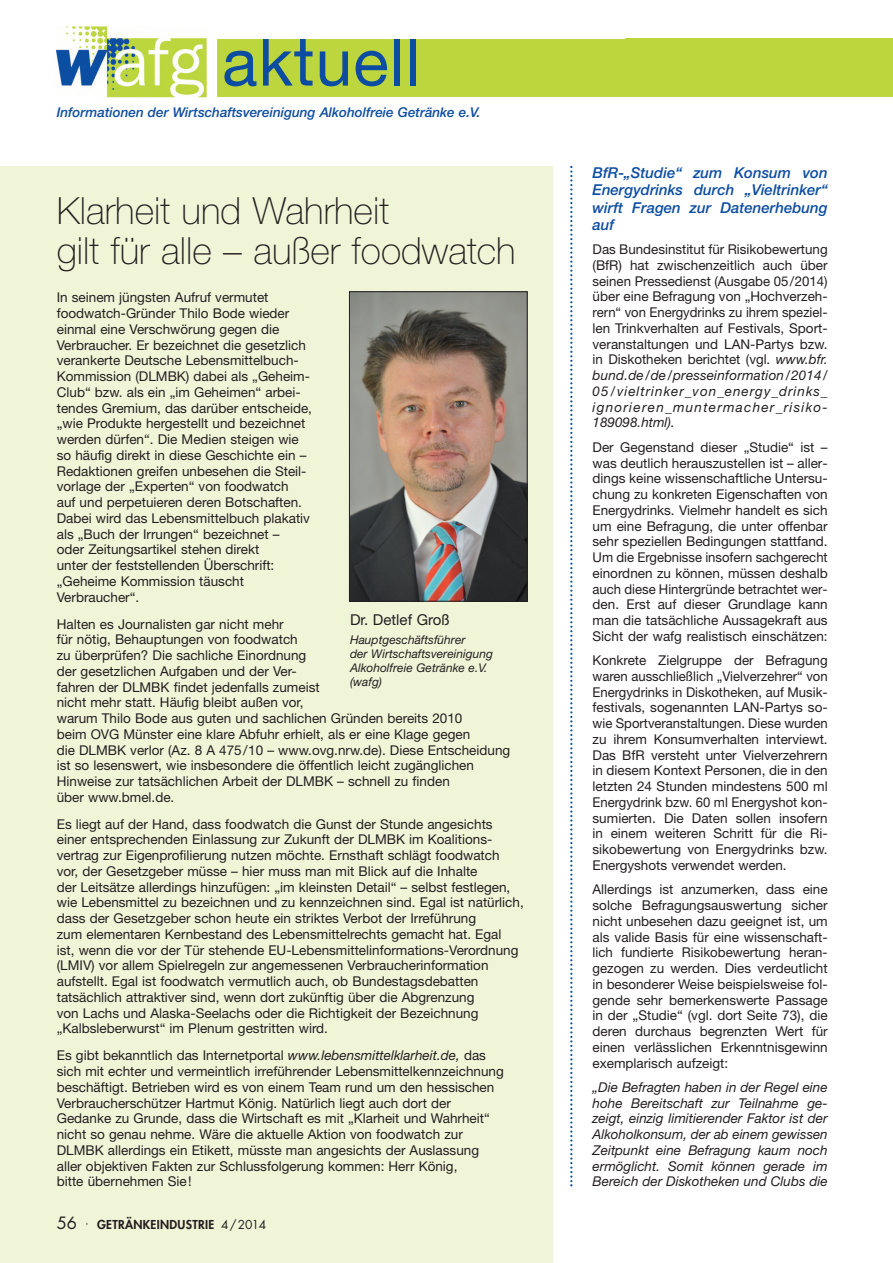
<style>
.page{position:relative;width:893px;height:1263px;background:#fff}
.page>*{position:absolute;margin:0;border:0;box-sizing:border-box;transform-origin:0 0}
.t1{font:100 37.5px/40.5px "Helvetica Neue";color:#231f20}
.t2{font:italic 500 15px/17.2px "Helvetica Neue";color:#0d4da1;text-align:justify}
.t3{font:15px "Helvetica Neue";color:#231f20}
.t4{font:13.5px/15.8px "Helvetica Neue";color:#231f20;text-align:justify}
.t5{font:italic 13.5px/15.8px "Helvetica Neue";color:#231f20;text-align:justify}
.t6{font:italic 500 13.5px "Helvetica Neue";color:#0d4da1}
.t7{font:italic 12px/14.2px "Helvetica Neue";color:#231f20}
.t8{font:800 12px "Futura";letter-spacing:.025em;color:#231f20}
.s1{font-style:italic}
.s2{font-weight:400;font-size:16.5px}
.s3{font-weight:400}
</style>
<div class="page">
<div style="left:0;top:166px;width:553px;height:1097px;background:#f0f5d8"></div>
<img style="left:56px;top:27px;width:150px;height:71px">
<div style="left:217px;top:38px;width:676px;height:58px;background:#bdd63e"></div>
<svg style="left:570px;top:166px;width:2px;height:1020px"></svg>
<div style="left:410px;top:38px;width:5px;height:48px;background:#0d4da1"></div>
<div style="left:394px;top:38px;width:6px;height:48px;background:#0d4da1"></div>
<svg style="left:356px;top:51px;width:31px;height:35px"></svg>
<svg style="left:320px;top:51px;width:28px;height:35px"></svg>
<svg style="left:224px;top:51px;width:32px;height:35px"></svg>
<svg style="left:263px;top:38px;width:50px;height:48px"></svg>
<img style="left:351px;top:293px;width:175px;height:307px">
<div style="left:349px;top:291px;width:179px;height:311px;border:1px solid #231f20"></div>
<p class="t6" style="left:57px;top:108px;width:425px">Informationen der Wirtschaftsvereinigung Alkoholfreie Getränke e.V.</p>
<h1 class="t1" style="left:57px;top:194px;width:460px">Klarheit und Wahrheit<br>gilt für alle – außer foodwatch</h1>
<p class="t4" style="left:57px;top:291px;width:257px;text-align:left">In seinem jüngsten Aufruf vermutet foodwatch-Gründer Thilo Bode wieder einmal eine Verschwörung gegen die Verbraucher. Er bezeichnet die gesetzlich verankerte Deutsche Lebensmittelbuch-Kommission (DLMBK) dabei als „Geheim-Club“ bzw. als ein „im Geheimen“ arbei&shy;tendes Gremium, das darüber entscheide, „wie Produkte hergestellt und bezeichnet werden dürfen“. Die Medien steigen wie so häufig direkt in diese Geschichte ein – Redaktionen greifen unbesehen die Steil&shy;vorlage der „Experten“ von foodwatch<br>auf und perpetuieren deren Botschaften.<br>Dabei wird das Lebensmittelbuch plakativ als „Buch der Irrungen“ bezeichnet –<br>oder Zeitungsartikel stehen direkt<br>unter der feststellenden Überschrift: „Geheime Kommission täuscht Verbraucher“.</p>
<p class="t4" style="left:57px;top:617px;width:455px;text-align:left">Halten es Journalisten gar nicht mehr<br>für nötig, Behauptungen von foodwatch<br>zu überprüfen? Die sachliche Einordnung<br>der gesetzlichen Aufgaben und der Ver-<br>fahren der DLMBK findet jedenfalls zumeist<br>nicht mehr statt. Häufig bleibt außen vor,<br>warum Thilo Bode aus guten und sachlichen Gründen bereits 2010<br>beim OVG Münster eine klare Abfuhr erhielt, als er eine Klage gegen<br>die DLMBK verlor (Az. 8 A 475/10 – www.ovg.nrw.de). Diese Entscheidung ist so lesenswert, wie insbesondere die öffentlich leicht zugänglichen Hinweise zur tatsächlichen Arbeit der DLMBK – schnell zu finden<br>über www.bmel.de.</p>
<p class="t4" style="left:57px;top:817px;width:468px;text-align:left">Es liegt auf der Hand, dass foodwatch die Gunst der Stunde angesichts einer entsprechenden Einlassung zur Zukunft der DLMBK im Koalitions&shy;vertrag zur Eigenprofilierung nutzen möchte. Ernsthaft schlägt foodwatch vor, der Gesetzgeber müsse – hier muss man mit Blick auf die Inhalte<br>der Leitsätze allerdings hinzufügen: „im kleinsten Detail“ – selbst festlegen, wie Lebensmittel zu bezeichnen und zu kennzeichnen sind. Egal ist natürlich, dass der Gesetzgeber schon heute ein striktes Verbot der Irreführung<br>zum elementaren Kernbestand des Lebensmittelrechts gemacht hat. Egal<br>ist, wenn die vor der Tür stehende EU-Lebensmittelinformations-Verordnung (LMIV) vor allem Spielregeln zur angemessenen Verbraucherinformation aufstellt. Egal ist foodwatch vermutlich auch, ob Bundestagsdebatten tatsächlich attraktiver sind, wenn dort zukünftig über die Abgrenzung<br>von Lachs und Alaska-Seelachs oder die Richtigkeit der Bezeichnung „Kalbsleberwurst“ im Plenum gestritten wird.</p>
<p class="t4" style="left:57px;top:1049px;width:449px;text-align:left">Es gibt bekanntlich das Internetportal <span class="s1">www.lebensmittelklarheit.de,</span> das sich mit echter und vermeintlich irreführender Lebensmittelkennzeichnung beschäftigt. Betrieben wird es von einem Team rund um den hessischen Verbraucherschützer Hartmut König. Natürlich liegt auch dort der Gedanke zu Grunde, dass die Wirtschaft es mit „Klarheit und Wahrheit“ nicht so genau nehme. Wäre die aktuelle Aktion von foodwatch zur DLMBK allerdings ein Etikett, müsste man angesichts der Auslassung aller objektiven Fakten zur Schlussfolgerung kommen: Herr König,<br>bitte übernehmen Sie!</p>
<p class="t3" style="left:350px;top:614px;width:101px">Dr. Detlef Groß</p>
<p class="t7" style="left:350px;top:633px;width:144px">Hauptgeschäftsführer<br>der Wirtschaftsvereinigung<br>Alkoholfreie Getränke e.V. (wafg)</p>
<p class="t8" style="left:57px;top:1219px;width:211px"><span class="s2">56</span> <span class="s3">·</span> GETRÄNKEINDUSTRIE <span class="s3">4/2014</span></p>
<p class="t2" style="left:593px;top:165px;width:237px">BfR-„Studie“ zum Konsum von Energydrinks durch „Vieltrinker“ wirft Fragen zur Datenerhebung auf</p>
<p class="t4" style="left:593px;top:243px;width:237px">Das Bundesinstitut für Risikobewertung (BfR) hat zwischenzeitlich auch über seinen Pressedienst (Ausgabe 05/2014) über eine Befragung von „Hochverzeh&shy;rern“ von Energydrinks zu ihrem speziel&shy;len Trinkverhalten auf Festivals, Sport&shy;veranstaltungen und LAN-Partys bzw. in Diskotheken berichtet (vgl. <span class="s1">www.bfr. bund.de/de/presseinformation/2014/ 05/vieltrinker_von_energy_drinks_ ignorieren_muntermacher_risiko-189098.html).</span></p>
<p class="t4" style="left:593px;top:440px;width:237px">Der Gegenstand dieser „Studie“ ist – was deutlich herauszustellen ist – aller&shy;dings keine wissenschaftliche Untersu&shy;chung zu konkreten Eigenschaften von Energydrinks. Vielmehr handelt es sich um eine Befragung, die unter offenbar sehr speziellen Bedingungen stattfand.<br>Um die Ergebnisse insofern sachgerecht einordnen zu können, müssen deshalb auch diese Hintergründe betrachtet wer&shy;den. Erst auf dieser Grundlage kann man die tatsächliche Aussagekraft aus Sicht der wafg realistisch einschätzen:</p>
<p class="t4" style="left:593px;top:654px;width:237px">Konkrete Zielgruppe der Befragung waren ausschließlich „Vielverzehrer“ von Energydrinks in Diskotheken, auf Musik&shy;festivals, sogenannten LAN-Partys so&shy;wie Sportveranstaltungen. Diese wurden zu ihrem Konsumverhalten interviewt.<br>Das BfR versteht unter Vielverzehrern in diesem Kontext Personen, die in den letzten 24 Stunden mindestens 500 ml Energydrink bzw. 60 ml Energyshot kon&shy;sumierten. Die Daten sollen insofern in einem weiteren Schritt für die Ri&shy;sikobewertung von Energydrinks bzw.<br>Energyshots verwendet werden.</p>
<p class="t4" style="left:593px;top:883px;width:237px">Allerdings ist anzumerken, dass eine solche Befragungsauswertung sicher nicht unbesehen dazu geeignet ist, um als valide Basis für eine wissenschaft&shy;lich fundierte Risikobewertung heran&shy;gezogen zu werden. Dies verdeutlicht in besonderer Weise beispielsweise fol&shy;gende sehr bemerkenswerte Passage in der „Studie“ (vgl. dort Seite 73), die deren durchaus begrenzten Wert für einen verlässlichen Erkenntnisgewinn exemplarisch aufzeigt:</p>
<p class="t5" style="left:593px;top:1080px;width:237px">„Die Befragten haben in der Regel eine hohe Bereitschaft zur Teilnahme ge&shy;zeigt, einzig limitierender Faktor ist der Alkoholkonsum, der ab einem gewissen Zeitpunkt eine Befragung kaum noch ermöglicht. Somit können gerade im Bereich der Diskotheken und Clubs die</p>
</div>
